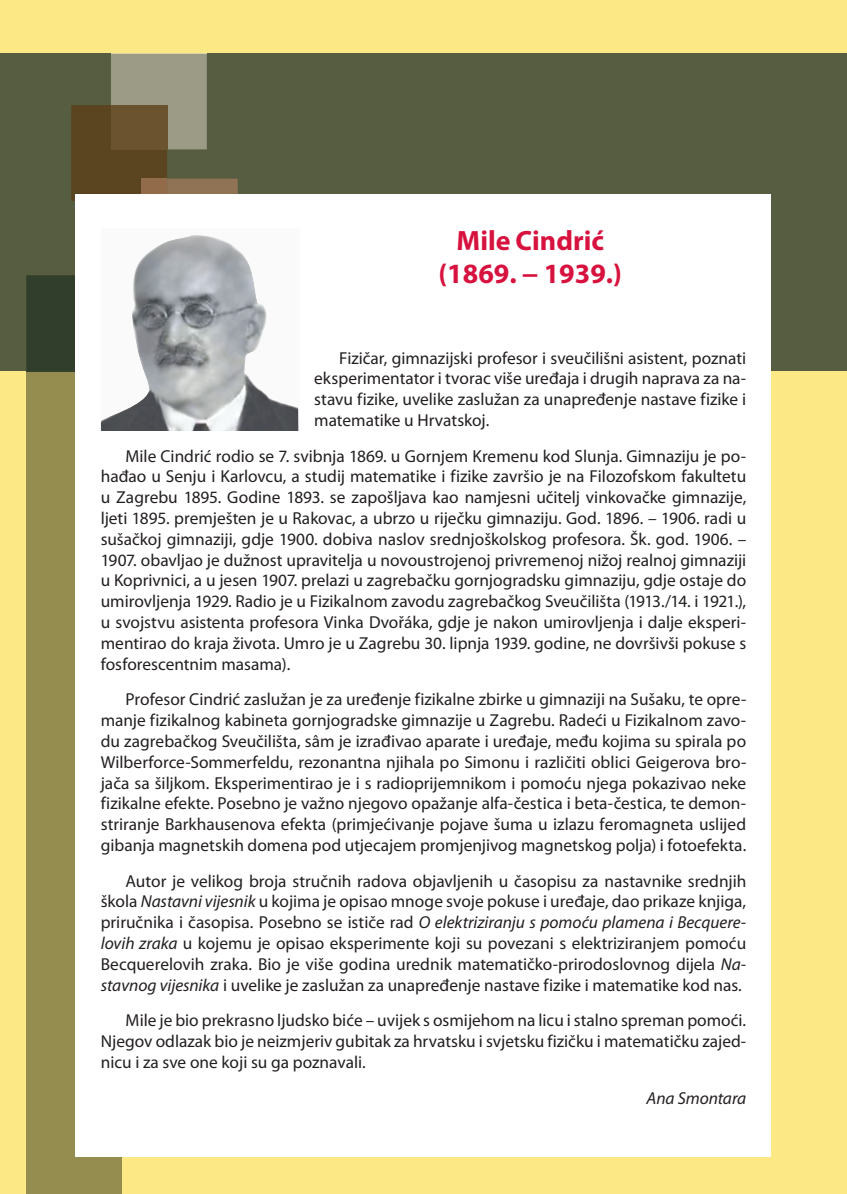
<style>
.page{position:relative;width:847px;height:1194px;background:#fff}
.page>*{position:absolute;margin:0;border:0;box-sizing:border-box;transform-origin:0 0}
.t1{font:700 28px/33.6px "Myriad Pro";color:#d7123e;text-align:center}
.t2{font:17.32px/20.8px "Myriad Pro";color:#231f20;text-align:justify}
.t3{font:italic 17.32px "Myriad Pro";color:#231f20}
.s1{font-style:italic}
</style>
<div class="page">
<div style="left:0;top:0;width:846px;height:1193px;background:#fce884"></div>
<div style="left:0;top:54px;width:846px;height:317px;background:#565d41"></div>
<div style="left:26px;top:371px;width:96px;height:822px;background:#958c4f"></div>
<svg style="left:26px;top:54px;width:212px;height:317px"></svg>
<div style="left:142px;top:179px;width:25px;height:22px;background:#916b4a"></div>
<div style="left:76px;top:194px;width:694px;height:962px;background:#fff"></div>
<div style="left:101px;top:229px;width:198px;height:201px;background:#fafafa"></div>
<img style="left:101px;top:235px;width:198px;height:195px">
<h1 class="t1" style="left:438px;top:226px;width:185px">Mile Cindrić (1869. − 1939.)</h1>
<p class="t2" style="left:314px;top:349px;width:433px;text-indent:25px">Fizičar, gimnazijski profesor i sveučilišni asistent, poznati eksperimentator i tvorac više uređaja i drugih naprava za na&shy;stavu fizike, uvelike zaslužan za unapređenje nastave fizike i matematike u Hrvatskoj.</p>
<p class="t2" style="left:101px;top:447px;width:647px;text-indent:25px">Mile Cindrić rodio se 7. svibnja 1869. u Gornjem Kremenu kod Slunja. Gimnaziju je po&shy;hađao u Senju i Karlovcu, a studij matematike i fizike završio je na Filozofskom fakultetu u Zagrebu 1895. Godine 1893. se zapošljava kao namjesni učitelj vinkovačke gimnazije, ljeti 1895. premješten je u Rakovac, a ubrzo u riječku gimnaziju. God. 1896. – 1906. radi u sušačkoj gimnaziji, gdje 1900. dobiva naslov srednjoškolskog profesora. Šk. god. 1906. – 1907. obavljao je dužnost upravitelja u novoustrojenoj privremenoj nižoj realnoj gimnaziji u Koprivnici, a u jesen 1907. prelazi u zagrebačku gornjogradsku gimnaziju, gdje ostaje do umirovljenja 1929. Radio je u Fizikalnom zavodu zagrebačkog Sveučilišta (1913./14. i 1921.), u svojstvu asistenta profesora Vinka Dvořáka, gdje je nakon umirovljenja i dalje eksperi&shy;mentirao do kraja života. Umro je u Zagrebu 30. lipnja 1939. godine, ne dovršivši pokuse s fosforescentnim masama).</p>
<p class="t2" style="left:101px;top:690px;width:646px;text-indent:25px">Profesor Cindrić zaslužan je za uređenje fizikalne zbirke u gimnaziji na Sušaku, te opre&shy;manje fizikalnog kabineta gornjogradske gimnazije u Zagrebu. Radeći u Fizikalnom zavo&shy;du zagrebačkog Sveučilišta, sâm je izrađivao aparate i uređaje, među kojima su spirala po Wilberforce-Sommerfeldu, rezonantna njihala po Simonu i različiti oblici Geigerova bro&shy;jača sa šiljkom. Eksperimentirao je i s radioprijemnikom i pomoću njega pokazivao neke fizikalne efekte. Posebno je važno njegovo opažanje alfa-čestica i beta-čestica, te demon&shy;striranje Barkhausenova efekta (primjećivanje pojave šuma u izlazu feromagneta uslijed gibanja magnetskih domena pod utjecajem promjenjivog magnetskog polja) i fotoefekta.</p>
<p class="t2" style="left:101px;top:871px;width:647px;text-indent:25px">Autor je velikog broja stručnih radova objavljenih u časopisu za nastavnike srednjih škola <span class="s1">Nastavni vijesnik</span> u kojima je opisao mnoge svoje pokuse i uređaje, dao prikaze knjiga, priručnika i časopisa. Posebno se ističe rad <span class="s1">O elektriziranju s pomoću plamena i Becquere&shy;lovih zraka</span> u kojemu je opisao eksperimente koji su povezani s elektriziranjem pomoću Becquerelovih zraka. Bio je više godina urednik matematičko-prirodoslovnog dijela <span class="s1">Na&shy;stavnog vijesnika</span> i uvelike je zaslužan za unapređenje nastave fizike i matematike kod nas.</p>
<p class="t2" style="left:101px;top:1011px;width:646px;text-indent:25px">Mile je bio prekrasno ljudsko biće – uvijek s osmijehom na licu i stalno spreman pomoći.<br>Njegov odlazak bio je neizmjeriv gubitak za hrvatsku i svjetsku fizičku i matematičku zajed&shy;nicu i za sve one koji su ga poznavali.</p>
<p class="t3" style="left:646px;top:1091px;width:101px">Ana Smontara</p>
</div>
